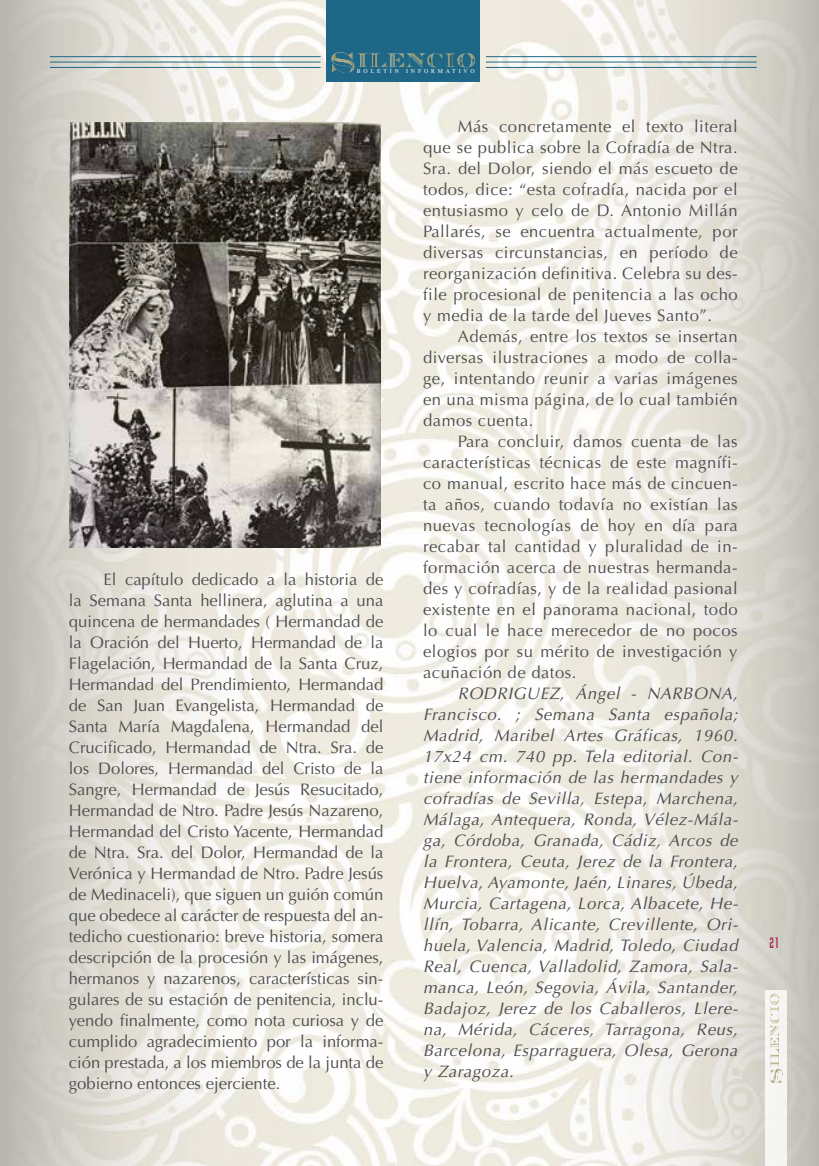
<style>
.page{position:relative;width:819px;height:1166px;background:#fff}
.page>*{position:absolute;margin:0;border:0;box-sizing:border-box;transform-origin:0 0}
.t1{font:16.62px/21px "Optima";letter-spacing:.03em;color:#4d4d4f;text-align:justify}
.t2{font:italic 16.62px/21px "Optima";letter-spacing:.04em;color:#4d4d4f;text-align:justify}
.t3{font:14.88px "Industria Solid A";color:#a31c41}
.t4{font:5.95px "Times";letter-spacing:.5em;color:#fff}
</style>
<div class="page">
<img style="left:0;top:0;width:819px;height:1166px">
<div style="left:327px;top:0;width:153px;height:81px;background:#1f6786"></div>
<img style="left:331px;top:52px;width:20px;height:20px">
<hr style="left:50px;top:56px;width:270px;height:1px;background:#1f6786">
<hr style="left:486px;top:56px;width:270px;height:1px;background:#1f6786">
<hr style="left:50px;top:62px;width:270px;height:1px;background:#1f6786">
<hr style="left:486px;top:62px;width:270px;height:1px;background:#1f6786">
<hr style="left:50px;top:67px;width:270px;height:1px;background:#1f6786">
<hr style="left:486px;top:67px;width:270px;height:1px;background:#1f6786">
<svg style="left:765px;top:990px;width:21px;height:176px;fill:#f5f5f3"></svg>
<svg style="left:770px;top:993px;width:9px;height:12px"></svg>
<img style="left:69px;top:123px;width:312px;height:425px">
<p class="t4" style="left:357px;top:67px;width:119px">BOLETÍN INFORMATIVO</p>
<p class="t1" style="left:69px;top:569px;width:316px;text-indent:35px">El capítulo dedicado a la historia de la Semana Santa hellinera, aglutina a una quincena de hermandades ( Hermandad de la Oración del Huerto, Hermandad de la Flagelación, Hermandad de la Santa Cruz, Hermandad del Prendimiento, Hermandad de San Juan Evangelista, Hermandad de Santa María Magdalena, Hermandad del Crucificado, Hermandad de Ntra. Sra. de los Dolores, Hermandad del Cristo de la Sangre, Hermandad de Jesús Resucitado, Hermandad de Ntro. Padre Jesús Nazareno, Hermandad del Cristo Yacente, Hermandad de Ntra. Sra. del Dolor, Hermandad de la Verónica y Hermandad de Ntro. Padre Jesús de Medinaceli), que siguen un guión común que obedece al carácter de respuesta del an&shy;tedicho cuestionario: breve historia, somera descripción de la procesión y las imágenes, hermanos y nazarenos, características sin&shy;gulares de su estación de penitencia, inclu&shy;yendo finalmente, como nota curiosa y de cumplido agradecimiento por la informa&shy;ción prestada, a los miembros de la junta de gobierno entonces ejerciente.</p>
<p class="t1" style="left:423px;top:116px;width:316px;text-indent:35px">Más concretamente el texto literal que se publica sobre la Cofradía de Ntra.<br>Sra. del Dolor, siendo el más escueto de todos, dice: “esta cofradía, nacida por el entusiasmo y celo de D. Antonio Millán Pallarés, se encuentra actualmente, por diversas circunstancias, en período de reorganización definitiva. Celebra su des&shy;file procesional de penitencia a las ocho y media de la tarde del Jueves Santo”.</p>
<p class="t1" style="left:423px;top:326px;width:316px;text-indent:35px">Además, entre los textos se insertan diversas ilustraciones a modo de colla&shy;ge, intentando reunir a varias imágenes en una misma página, de lo cual también damos cuenta.</p>
<p class="t1" style="left:423px;top:431px;width:316px;text-indent:35px">Para concluir, damos cuenta de las características técnicas de este magnífi&shy;co manual, escrito hace más de cincuen&shy;ta años, cuando todavía no existían las nuevas tecnologías de hoy en día para recabar tal cantidad y pluralidad de in&shy;formación acerca de nuestras hermanda&shy;des y cofradías, y de la realidad pasional existente en el panorama nacional, todo lo cual le hace merecedor de no pocos elogios por su mérito de investigación y acuñación de datos.</p>
<p class="t2" style="left:423px;top:683px;width:316px;text-indent:35px">RODRIGUEZ, Ángel - NARBONA, Francisco. ; Semana Santa española; Madrid, Maribel Artes Gráficas, 1960.<br>17x24 cm. 740 pp. Tela editorial. Con&shy;tiene información de las hermandades y cofradías de Sevilla, Estepa, Marchena, Málaga, Antequera, Ronda, Vélez-Mála&shy;ga, Córdoba, Granada, Cádiz, Arcos de la Frontera, Ceuta, Jerez de la Frontera, Huelva, Ayamonte, Jaén, Linares, Úbeda, Murcia, Cartagena, Lorca, Albacete, He&shy;llín, Tobarra, Alicante, Crevillente, Ori&shy;huela, Valencia, Madrid, Toledo, Ciudad Real, Cuenca, Valladolid, Zamora, Sala&shy;manca, León, Segovia, Ávila, Santander, Badajoz, Jerez de los Caballeros, Llere&shy;na, Mérida, Cáceres, Tarragona, Reus, Barcelona, Esparraguera, Olesa, Gerona y Zaragoza.</p>
<p class="t3" style="left:769px;top:935px;width:10px">21</p>
</div>
